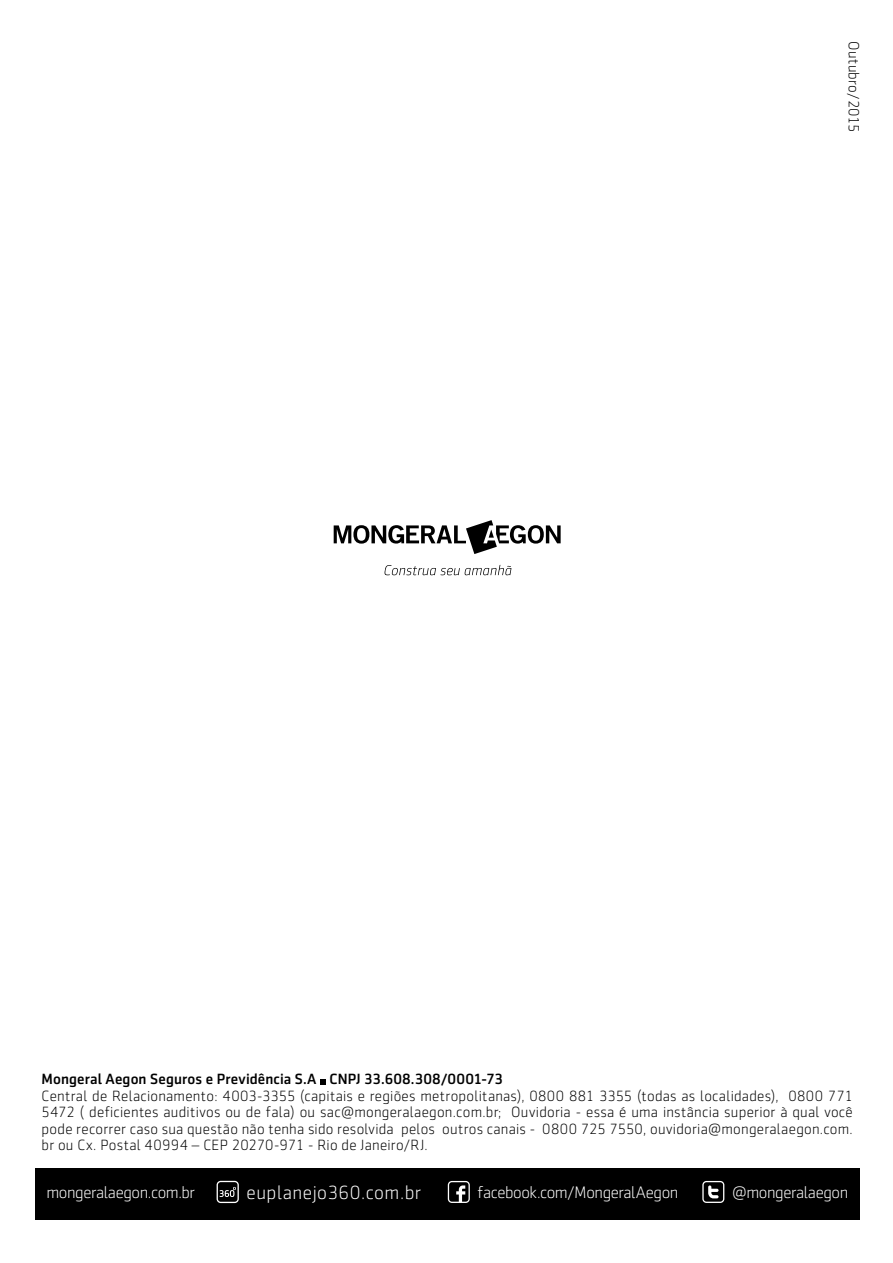
<style>
.page{position:relative;width:893px;height:1263px;background:#fff}
.page>*{position:absolute;margin:0;border:0;box-sizing:border-box;transform-origin:0 0}
.t1{font:300 19.35px "Sentico Sans DT";letter-spacing:.025em;color:#fff}
.t2{font:300 16.8px "Sentico Sans DT";letter-spacing:-.025em;color:#fff}
.t3{font:300 15px/16.5px "Sentico Sans DT";letter-spacing:.015em;color:#000;text-align:justify}
.t4{font:500 15px "Sentico Sans DT";letter-spacing:.005em;color:#000}
</style>
<div class="page">
<svg style="left:334px;top:520px;width:227px;height:34px"></svg>
<svg style="left:385px;top:565px;width:126px;height:10px"></svg>
<div style="left:36px;top:1168px;width:824px;height:51px;background:#000"></div>
<svg style="left:320px;top:1079px;width:6px;height:5px"></svg>
<svg style="left:448px;top:1181px;width:22px;height:22px"></svg>
<svg style="left:702px;top:1181px;width:22px;height:22px"></svg>
<svg style="left:217px;top:1181px;width:22px;height:22px"></svg>
<p class="t3" style="left:862px;top:41px;width:93px;rotate:90deg">Outubro/2015</p>
<p class="t4" style="left:42px;top:1071px;width:463px">Mongeral Aegon Seguros e Previdência S.A CNPJ 33.608.308/0001-73</p>
<p class="t3" style="left:42px;top:1088px;width:813px">Central de Relacionamento: 4003-3355 (capitais e regiões metropolitanas), 0800 881 3355 (todas as localidades), 0800 771<br>5472 ( deficientes auditivos ou de fala) ou sac@mongeralaegon.com.br; Ouvidoria - essa é uma instância superior à qual você pode recorrer caso sua questão não tenha sido resolvida pelos outros canais - 0800 725 7550, ouvidoria@mongeralaegon.com. br ou Cx. Postal 40994 – CEP 20270-971 - Rio de Janeiro/RJ.</p>
<p class="t2" style="left:46px;top:1183px;width:150px">mongeralaegon.com.br</p>
<p class="t1" style="left:247px;top:1182px;width:176px">euplanejo360.com.br</p>
<p class="t2" style="left:478px;top:1183px;width:202px">facebook.com/MongeralAegon</p>
<p class="t2" style="left:732px;top:1183px;width:118px">@mongeralaegon</p>
</div>
